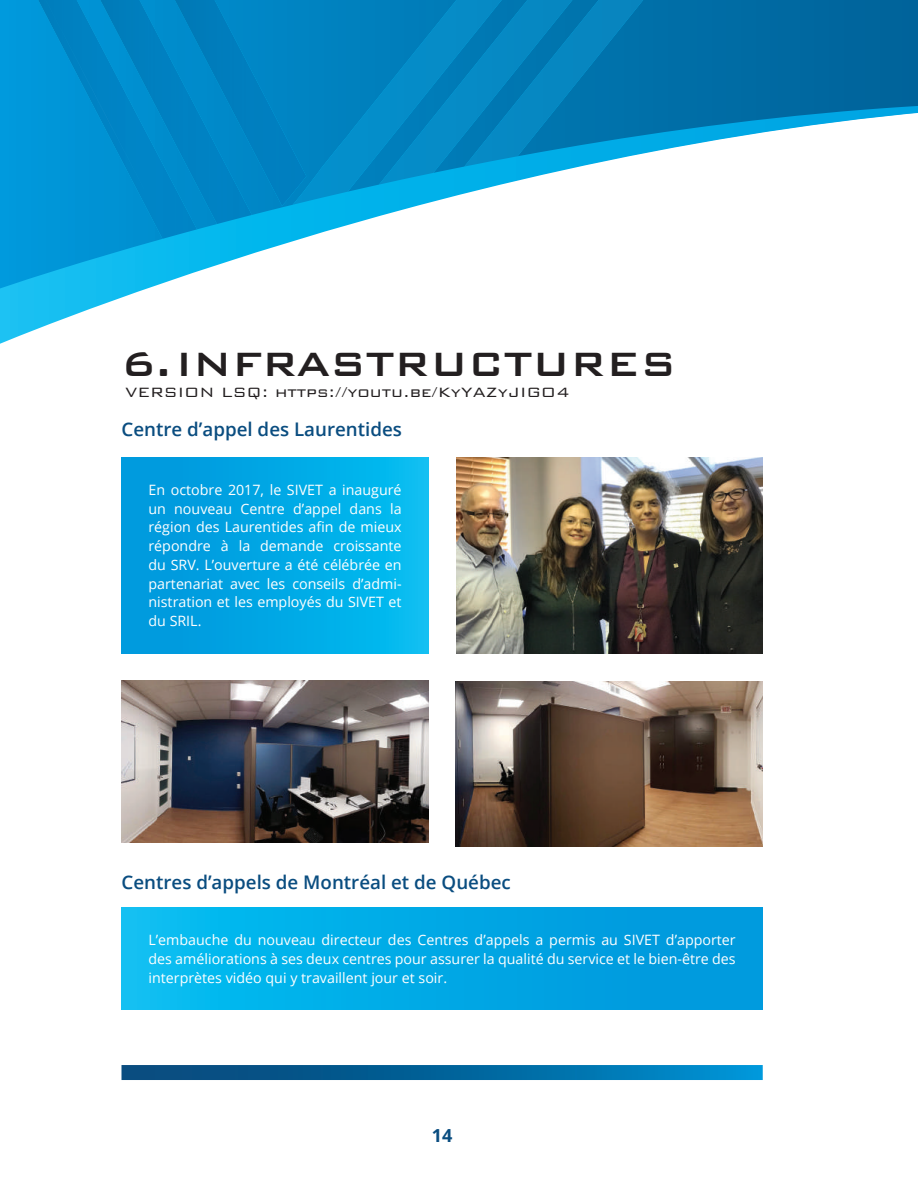
<style>
.page{position:relative;width:918px;height:1188px;background:#fff}
.page>*{position:absolute;margin:0;border:0;box-sizing:border-box;transform-origin:0 0}
.t1{font:500 45px "Bank Gothic BT";color:#231f20}
.t2{font:600 18.75px "Open Sans";color:#0a4d80}
.t3{font:300 18px "Bank Gothic BT";letter-spacing:-.005em;color:#231f20}
.t4{font:700 18px "Open Sans";color:#0a4d80}
.t5{font:14.25px/18.8px "Open Sans";color:#fff;text-align:justify}
</style>
<div class="page">
<svg style="left:122px;top:1065px;width:641px;height:15px;background:#0367a0"></svg>
<svg style="left:0;top:293px;width:134px;height:51px"></svg>
<svg style="left:0;top:0;width:918px;height:293px"></svg>
<svg style="left:513px;top:0;width:141px;height:185px;background:#1b8ec1"></svg>
<svg style="left:306px;top:0;width:207px;height:205px;background:#088cc6"></svg>
<div style="left:252px;top:0;width:54px;height:206px;background:#0084c3"></div>
<img style="left:197px;top:0;width:55px;height:224px">
<img style="left:31px;top:0;width:166px;height:239px">
<svg style="left:23px;top:0;width:121px;height:189px;background:#008dcf"></svg>
<img style="left:457px;top:457px;width:306px;height:196px">
<img style="left:456px;top:681px;width:307px;height:165px">
<img style="left:122px;top:680px;width:307px;height:162px">
<div style="left:122px;top:457px;width:307px;height:196px;background:linear-gradient(to right,#0095db,#06bef1)"></div>
<div style="left:122px;top:907px;width:641px;height:103px;background:linear-gradient(to right,#06bef1,#0095db)"></div>
<h1 class="t1" style="left:122px;top:340px;width:556px">6.INFRASTRUCTURES</h1>
<p class="t3" style="left:125px;top:383px;width:446px">VERSION LSQ: https://youtu.be/KyYAZyJIGO4</p>
<h2 class="t2" style="left:122px;top:417px;width:282px">Centre d’appel des Laurentides</h2>
<p class="t5" style="left:148px;top:480px;width:255px">En octobre 2017, le SIVET a inauguré un nouveau Centre d’appel dans la région des Laurentides afin de mieux répondre à la demande croissante du SRV. L’ouverture a été célébrée en partenariat avec les conseils d’admi&shy;nistration et les employés du SIVET et du SRIL.</p>
<h2 class="t2" style="left:122px;top:870px;width:391px">Centres d’appels de Montréal et de Québec</h2>
<p class="t5" style="left:148px;top:930px;width:589px">L’embauche du nouveau directeur des Centres d’appels a permis au SIVET d’apporter des améliorations à ses deux centres pour assurer la qualité du service et le bien-être des interprètes vidéo qui y travaillent jour et soir.</p>
<p class="t4" style="left:432px;top:1123px;width:22px">14</p>
</div>
